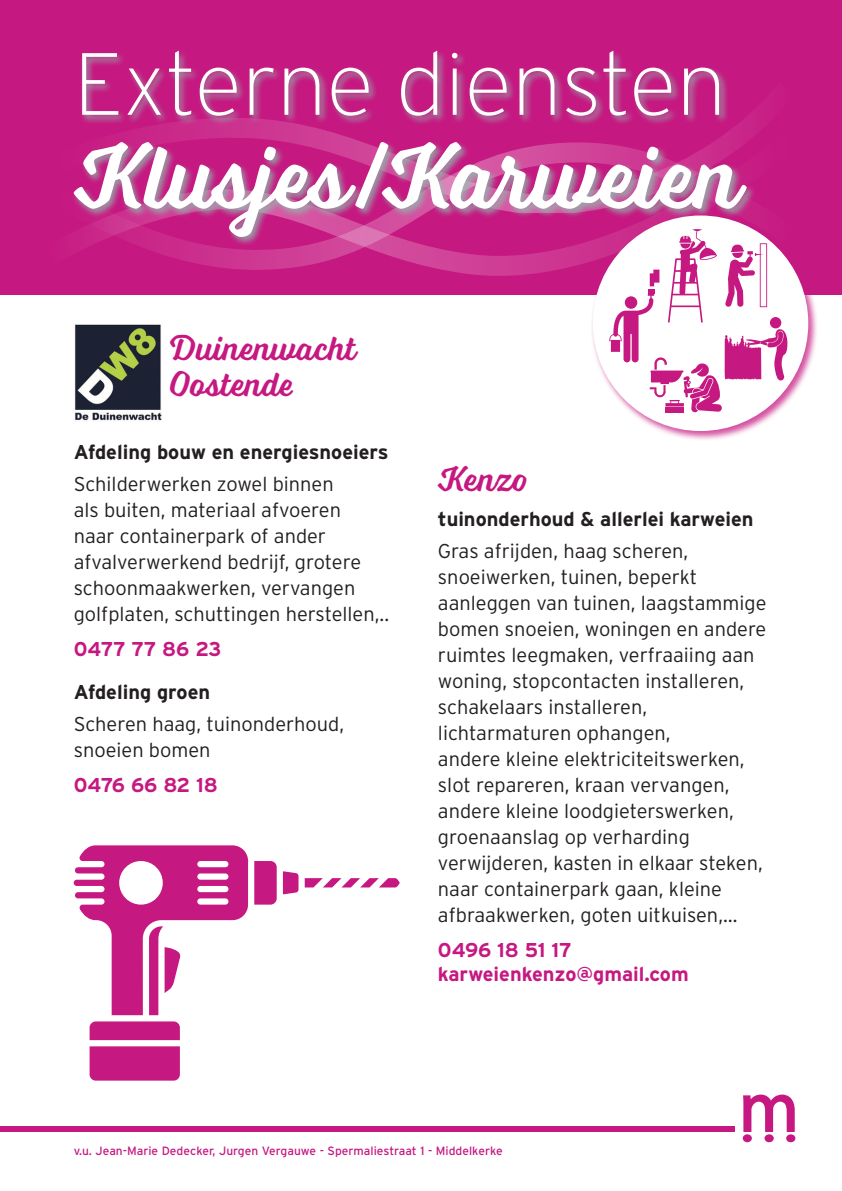
<style>
.page{position:relative;width:842px;height:1191px;background:#fff}
.page>*{position:absolute;margin:0;border:0;box-sizing:border-box;transform-origin:0 0}
.t1{font:94px "Voltage";color:#fff}
.t2{font:200 88px "Interstate";color:#fff}
.t3{font:36px/35.6px "Voltage";color:#c61881}
.t4{font:300 20px/26px "Interstate";color:#231f20}
.t5{font:700 20px "Interstate";color:#231f20}
.t6{font:700 20px/24px "Interstate";color:#c61881}
.t7{font:12px "Interstate";color:#c61881}
</style>
<div class="page">
<div style="left:743px;top:1134px;width:9px;height:8px;background:#c61881;border-radius:50%"></div>
<div style="left:764px;top:1134px;width:10px;height:8px;background:#c61881;border-radius:50%"></div>
<div style="left:786px;top:1134px;width:9px;height:8px;background:#c61881;border-radius:50%"></div>
<svg style="left:743px;top:1094px;width:52px;height:38px"></svg>
<div style="left:0;top:1125px;width:734px;height:6px;background:#c61881"></div>
<div style="left:0;top:0;width:842px;height:295px;background:#c61881"></div>
<svg style="left:83px;top:247px;width:508px;height:29px"></svg>
<div style="left:72px;top:49px;width:684px;height:198px;background:#8ebeae;opacity:.75"></div>
<img style="left:74px;top:324px;width:88px;height:97px">
<div style="left:591px;top:213px;width:227px;height:228px;background:#c61881;opacity:.75"></div>
<div style="left:593px;top:215px;width:215px;height:216px;background:#fff;border-radius:50%"></div>
<svg style="left:609px;top:229px;width:178px;height:183px"></svg>
<svg style="left:305px;top:878px;width:95px;height:9px"></svg>
<svg style="left:283px;top:871px;width:15px;height:23px"></svg>
<svg style="left:90px;top:1021px;width:90px;height:19px;background:#c71f85"></svg>
<div style="left:90px;top:1046px;width:90px;height:34px;background:#c61881"></div>
<svg style="left:74px;top:845px;width:203px;height:170px"></svg>
<h2 class="t2" style="left:74px;top:36px;width:654px">Externe diensten</h2>
<h1 class="t1" style="left:74px;top:120px;width:669px">Klusjes/Karweien</h1>
<h3 class="t3" style="left:170px;top:330px;width:188px">Duinenwacht<br>Oostende</h3>
<p class="t5" style="left:74px;top:441px;width:316px">Afdeling bouw en energiesnoeiers</p>
<p class="t4" style="left:74px;top:470px;width:317px">Schilderwerken zowel binnen<br>als buiten, materiaal afvoeren<br>naar containerpark of ander afvalverwerkend bedrijf, grotere schoonmaakwerken, vervangen golfplaten, schuttingen herstellen,..</p>
<p class="t6" style="left:74px;top:636px;width:149px">0477 77 86 23</p>
<p class="t5" style="left:74px;top:680px;width:138px">Afdeling groen</p>
<p class="t4" style="left:74px;top:710px;width:272px">Scheren haag, tuinonderhoud, snoeien bomen</p>
<p class="t6" style="left:74px;top:772px;width:146px">0476 66 82 18</p>
<h3 class="t3" style="left:438px;top:461px;width:91px">Kenzo</h3>
<p class="t5" style="left:438px;top:508px;width:317px">tuinonderhoud &amp; allerlei karweien</p>
<p class="t4" style="left:438px;top:537px;width:330px">Gras afrijden, haag scheren, snoeiwerken, tuinen, beperkt aanleggen van tuinen, laagstammige bomen snoeien, woningen en andere ruimtes leegmaken, verfraaiing aan woning, stopcontacten installeren, schakelaars installeren, lichtarmaturen ophangen,<br>andere kleine elektriciteitswerken, slot repareren, kraan vervangen, andere kleine loodgieterswerken, groenaanslag op verharding verwijderen, kasten in elkaar steken, naar containerpark gaan, kleine afbraakwerken, goten uitkuisen,…</p>
<p class="t6" style="left:438px;top:937px;width:252px">0496 18 51 17 karweienkenzo@gmail.com</p>
<p class="t7" style="left:74px;top:1144px;width:430px">v.u. Jean-Marie Dedecker, Jurgen Vergauwe - Spermaliestraat 1 - Middelkerke</p>
</div>
